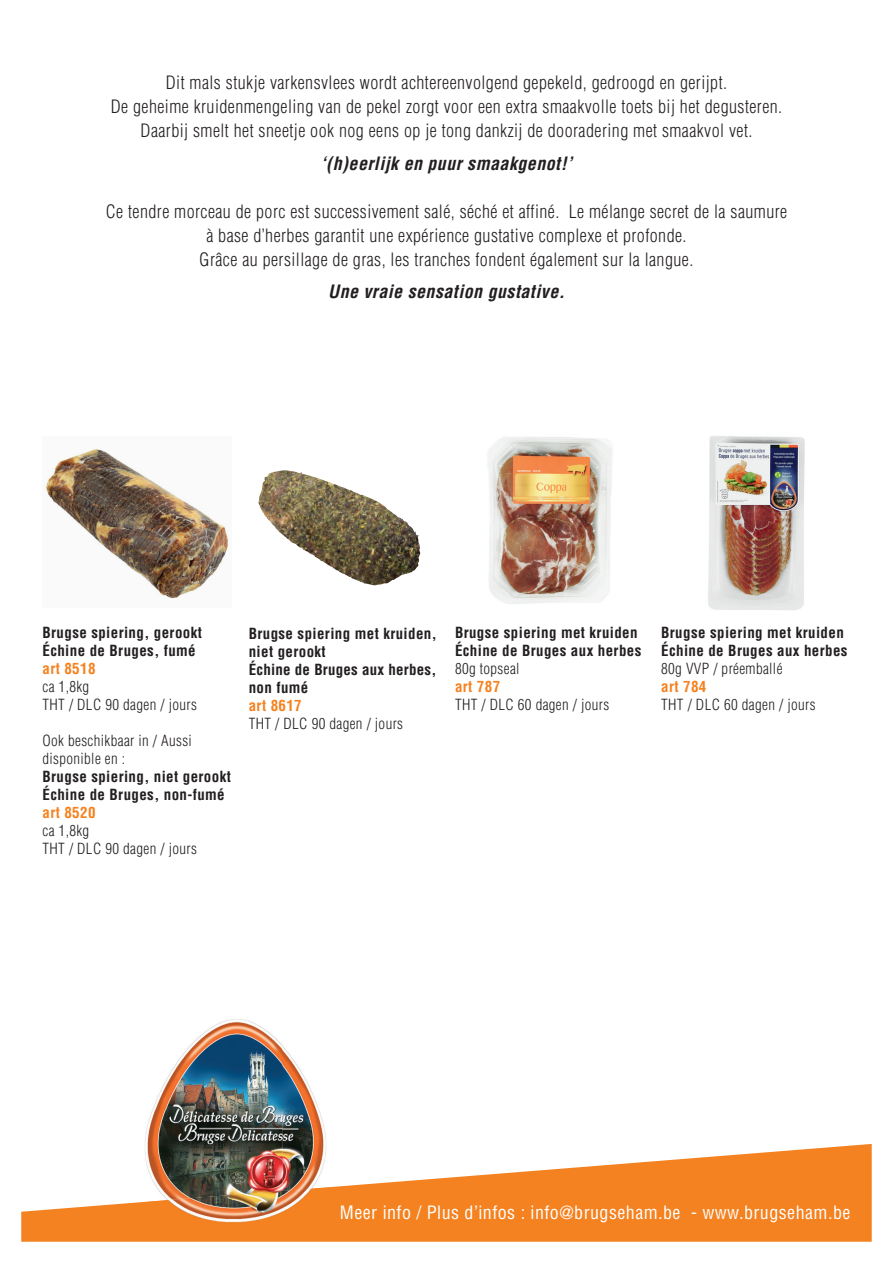
<style>
.page{position:relative;width:893px;height:1263px;background:#fff}
.page>*{position:absolute;margin:0;border:0;box-sizing:border-box;transform-origin:0 0}
.t1{font:300 condensed 18px/24px "Helvetica";letter-spacing:.025em;color:#231f20;text-align:center}
.t2{font:italic 700 condensed 18px "Helvetica";letter-spacing:.025em;color:#231f20}
.t3{font:condensed 18px "Helvetica";letter-spacing:.025em;color:#fff}
.t4{font:700 condensed 15px/18px "Helvetica";letter-spacing:.025em;color:#231f20}
.t5{font:300 condensed 15px/18px "Helvetica";letter-spacing:.025em;color:#231f20}
.t6{font:700 condensed 15px "Helvetica";letter-spacing:.025em;color:#f58220}
</style>
<div class="page">
<svg style="left:21px;top:1144px;width:851px;height:98px;fill:#f58220"></svg>
<img style="left:141px;top:1019px;width:141px;height:168px">
<img style="left:282px;top:1045px;width:47px;height:142px">
<img style="left:141px;top:1187px;width:188px;height:36px">
<img style="left:46px;top:449px;width:183px;height:150px">
<img style="left:258px;top:470px;width:135px;height:115px">
<img style="left:487px;top:437px;width:125px;height:167px">
<img style="left:708px;top:436px;width:97px;height:174px">
<p class="t1" style="left:111px;top:70px;width:673px">Dit mals stukje varkensvlees wordt achtereenvolgend gepekeld, gedroogd en gerijpt.<br>De geheime kruidenmengeling van de pekel zorgt voor een extra smaakvolle toets bij het degusteren.<br>Daarbij smelt het sneetje ook nog eens op je tong dankzij de dooradering met smaakvol vet.</p>
<p class="t2" style="left:321px;top:152px;width:253px">‘(h)eerlijk en puur smaakgenot!’</p>
<p class="t1" style="left:106px;top:199px;width:683px">Ce tendre morceau de porc est successivement salé, séché et affiné. Le mélange secret de la saumure à base d’herbes garantit une expérience gustative complexe et profonde.<br>Grâce au persillage de gras, les tranches fondent également sur la langue.</p>
<p class="t2" style="left:328px;top:281px;width:238px">Une vraie sensation gustative.</p>
<p class="t4" style="left:43px;top:624px;width:161px">Brugse spiering, gerookt<br>Échine de Bruges, fumé</p>
<p class="t6" style="left:43px;top:660px;width:55px">art 8518</p>
<p class="t5" style="left:43px;top:678px;width:156px">ca 1,8kg<br>THT / DLC 90 dagen / jours</p>
<p class="t5" style="left:43px;top:732px;width:151px">Ook beschikbaar in / Aussi disponible en :</p>
<p class="t4" style="left:43px;top:768px;width:190px">Brugse spiering, niet gerookt<br>Échine de Bruges, non-fumé</p>
<p class="t6" style="left:43px;top:804px;width:55px">art 8520</p>
<p class="t5" style="left:43px;top:822px;width:156px">ca 1,8kg<br>THT / DLC 90 dagen / jours</p>
<p class="t4" style="left:249px;top:624px;width:190px">Brugse spiering met kruiden, niet gerookt<br>Échine de Bruges aux herbes, non fumé</p>
<p class="t6" style="left:249px;top:696px;width:55px">art 8617</p>
<p class="t5" style="left:249px;top:714px;width:156px">THT / DLC 90 dagen / jours</p>
<p class="t4" style="left:455px;top:624px;width:188px">Brugse spiering met kruiden<br>Échine de Bruges aux herbes</p>
<p class="t5" style="left:455px;top:660px;width:66px">80g topseal</p>
<p class="t6" style="left:455px;top:678px;width:47px">art 787</p>
<p class="t5" style="left:455px;top:696px;width:156px">THT / DLC 60 dagen / jours</p>
<p class="t4" style="left:661px;top:624px;width:188px">Brugse spiering met kruiden<br>Échine de Bruges aux herbes</p>
<p class="t5" style="left:661px;top:660px;width:123px">80g VVP / préemballé</p>
<p class="t6" style="left:661px;top:678px;width:47px">art 784</p>
<p class="t5" style="left:661px;top:696px;width:156px">THT / DLC 60 dagen / jours</p>
<p class="t3" style="left:340px;top:1201px;width:512px">Meer info / Plus d’infos : info@brugseham.be - www.brugseham.be</p>
</div>
